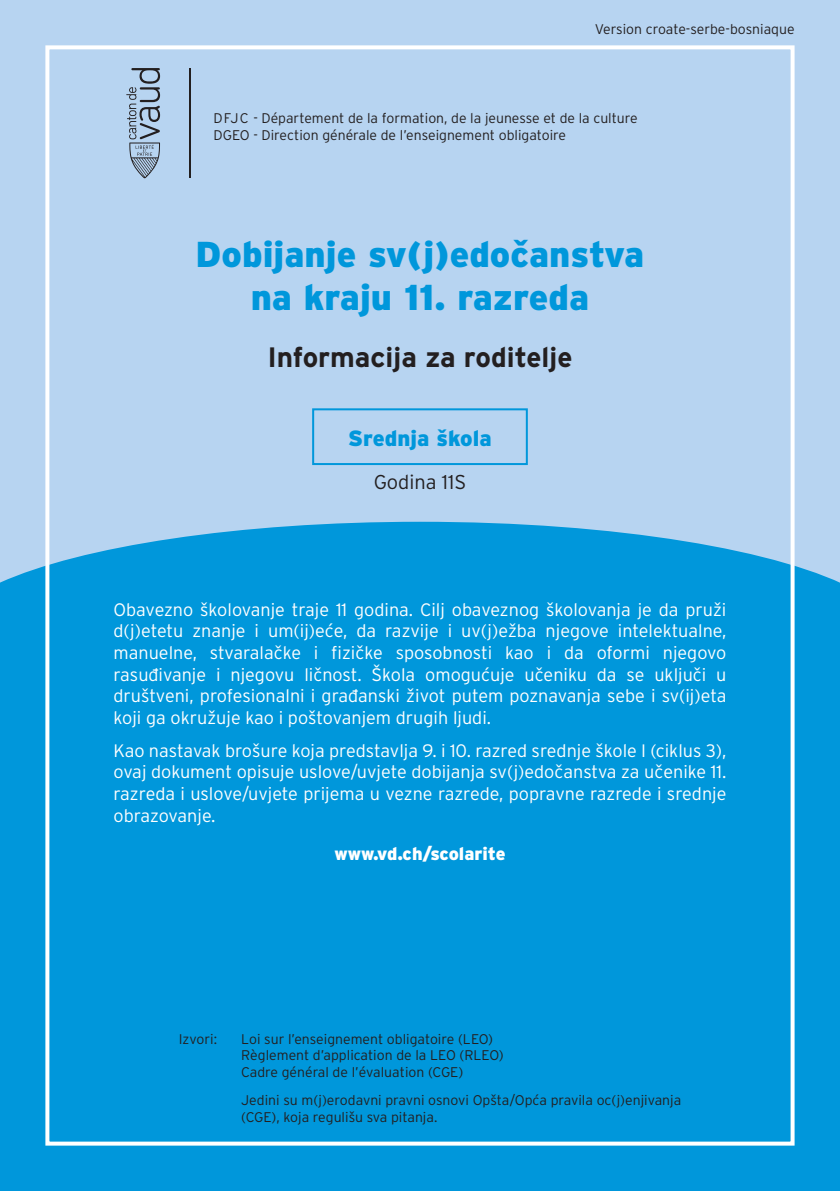
<style>
.page{position:relative;width:840px;height:1191px;background:#fff}
.page>*{position:absolute;margin:0;border:0;box-sizing:border-box;transform-origin:0 0}
._5-titre_brochure{font:900 36px/43.2px "Interstate";color:#0097db;text-align:center}
._6-information_aux_p{font:700 28px "Interstate";color:#231f20}
._7-degré{font:900 22px "Interstate";color:#0097db}
._8-années{font:300 20px "Interstate";color:#231f20}
._9-texte_page_1{font:300 18px/21.6px "Interstate";color:#fff;text-align:justify}
._7-degré-2{font:900 18px "Interstate";color:#fff}
._8-années-2{font:300 14px/16.8px "Interstate";color:#231f20}
.s1{font-family:"Interstate Black Serbe";font-weight:400}
.s2{font-family:"Interstate Light Serbe";font-weight:400}
</style>
<div class="page">
<div style="left:0;top:0;width:839px;height:1191px;background:#b7d4f1"></div>
<div style="left:0;top:522px;width:839px;height:669px;background:#0097db"></div>
<div style="left:312px;top:408px;width:215px;height:57px;border:2px solid #0097db"></div>
<div style="left:45px;top:45px;width:749px;height:1100px;border:4px solid #fff"></div>
<hr style="left:189px;top:68px;width:1px;height:110px;background:#231f20">
<svg style="left:126px;top:68px;width:34px;height:110px"></svg>
<p class="_8-années-2" style="left:594px;top:21px;width:201px">Version croate-serbe-bosniaque</p>
<p class="_8-années-2" style="left:213px;top:109px;width:425px">DFJC - Département de la formation, de la jeunesse et de la culture</p>
<p class="_8-années-2" style="left:213px;top:126px;width:354px">DGEO - Direction générale de l’enseignement obligatoire</p>
<p class="_5-titre_brochure" style="left:195px;top:232px;width:450px">Dobijanje sv(j)edo<span class="s1">÷</span>anstva na kraju 11. razreda</p>
<p class="_6-information_aux_p" style="left:267px;top:341px;width:306px">Informacija za roditelje</p>
<p class="_7-degré" style="left:348px;top:425px;width:145px">Srednja škola</p>
<p class="_8-années" style="left:373px;top:471px;width:94px">Godina 11S</p>
<p class="_9-texte_page_1" style="left:113px;top:598px;width:614px">Obavezno školovanje traje 11 godina. Cilj obaveznog školovanja je da pruži d(j)etetu znanje i um(ij)e<span class="s2">◊</span>e, da razvije i uv(j)ežba njegove intelektualne, manuelne, stvarala<span class="s2">÷</span>ke i fizi<span class="s2">÷</span>ke sposobnosti kao i da oformi njegovo rasu<span class="s2">∞</span>ivanje i njegovu li<span class="s2">÷</span>nost. Škola omogu<span class="s2">◊</span>uje u<span class="s2">÷</span>eniku da se uklju<span class="s2">÷</span>i u društveni, profesionalni i gra<span class="s2">∞</span>anski život putem poznavanja sebe i sv(ij)eta koji ga okružuje kao i poštovanjem drugih ljudi.</p>
<p class="_9-texte_page_1" style="left:113px;top:739px;width:614px">Kao nastavak brošure koja predstavlja 9. i 10. razred srednje škole I (ciklus 3), ovaj dokument opisuje uslove/uvjete dobijanja sv(j)edo<span class="s2">÷</span>anstva za u<span class="s2">÷</span>enike 11. razreda i uslove/uvjete prijema u vezne razrede, popravne razrede i srednje obrazovanje.</p>
<p class="_7-degré-2" style="left:334px;top:843px;width:172px">www.vd.ch/scolarite</p>
<p class="_8-années-2" style="left:179px;top:1030px;width:40px">Izvori:</p>
<p class="_8-années-2" style="left:241px;top:1030px;width:253px">Loi sur l’enseignement obligatoire (LEO)</p>
<p class="_8-années-2" style="left:241px;top:1046px;width:264px">Règlement d’application de la LEO (RLEO)<br>Cadre général de l’évaluation (CGE)</p>
<p class="_8-années-2" style="left:241px;top:1091px;width:441px">Jedini su m(j)erodavni pravni osnovi Opšta/Op<span class="s2">◊</span>a pravila oc(j)enjivanja (CGE), koja regulišu sva pitanja.</p>
</div>
